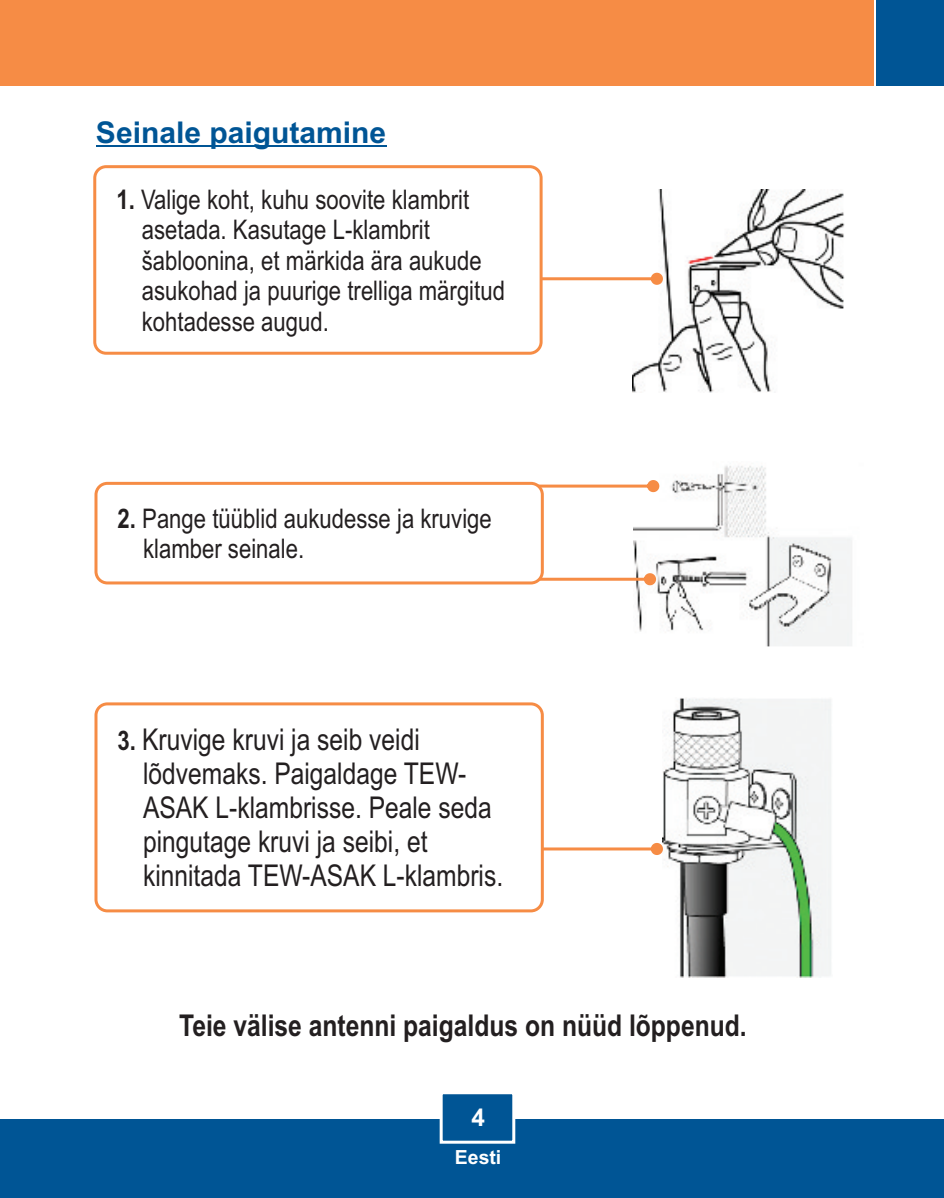
<style>
.page{position:relative;width:944px;height:1198px;background:#fff}
.page>*{position:absolute;margin:0;border:0;box-sizing:border-box;transform-origin:0 0}
.t1{font:30px/33.9px "Arial Narrow";color:#231f20}
.t2{font:700 30px "Arial Narrow";color:#231f20}
.t3{font:700 30px "Arial";color:#005595}
.t4{font:27px/30.6px "Arial Narrow";color:#231f20}
.t5{font:700 24.3px "Arial";color:#fff}
.t6{font:700 19.5px "Arial";color:#fff}
.s1{font-weight:700}
.s2{font-weight:700;font-size:27px}
</style>
<div class="page">
<div style="left:0;top:1119px;width:944px;height:79px;background:#005595"></div>
<div style="left:0;top:0;width:873px;height:86px;background:#f68c45"></div>
<div style="left:876px;top:0;width:68px;height:86px;background:#005595"></div>
<svg style="left:439px;top:1094px;width:77px;height:50px"></svg>
<img style="left:633px;top:465px;width:219px;height:182px">
<img style="left:632px;top:189px;width:213px;height:204px">
<svg style="left:542px;top:273px;width:121px;height:12px"></svg>
<svg style="left:397px;top:480px;width:262px;height:12px"></svg>
<svg style="left:393px;top:573px;width:263px;height:12px"></svg>
<hr style="left:96px;top:146px;width:290px;height:1px;background:#005595">
<div style="left:93px;top:165px;width:449px;height:190px;background:#fff;border:3px solid #f68c45;border-radius:11px"></div>
<div style="left:94px;top:482px;width:450px;height:102px;background:#fff;border:3px solid #f68c45;border-radius:11px"></div>
<img style="left:662px;top:698px;width:169px;height:280px">
<svg style="left:544px;top:843px;width:119px;height:12px"></svg>
<div style="left:94px;top:702px;width:450px;height:210px;background:#fff;border:3px solid #f68c45;border-radius:11px"></div>
<p class="t3" style="left:96px;top:121px;width:292px">Seinale paigutamine</p>
<p class="t4" style="left:142px;top:186px;width:365px;text-indent:-25px"><span class="s1">1.</span> Valige koht, kuhu soovite klambrit asetada. Kasutage L-klambrit šabloonina, et märkida ära aukude asukohad ja puurige trelliga märgitud kohtadesse augud.</p>
<p class="t4" style="left:143px;top:505px;width:350px;text-indent:-25px"><span class="s1">2.</span> Pange tüüblid aukudesse ja kruvige klamber seinale.</p>
<p class="t1" style="left:143px;top:725px;width:362px;text-indent:-25px"><span class="s2">3.</span> Kruvige kruvi ja seib veidi lõdvemaks. Paigaldage TEW-<br>ASAK L-klambrisse. Peale seda pingutage kruvi ja seibi, et kinnitada TEW-ASAK L-klambris.</p>
<p class="t2" style="left:179px;top:1014px;width:569px">Teie välise antenni paigaldus on nüüd lõppenud.</p>
<p class="t5" style="left:471px;top:1108px;width:15px">4</p>
<p class="t6" style="left:455px;top:1150px;width:48px">Eesti</p>
</div>
